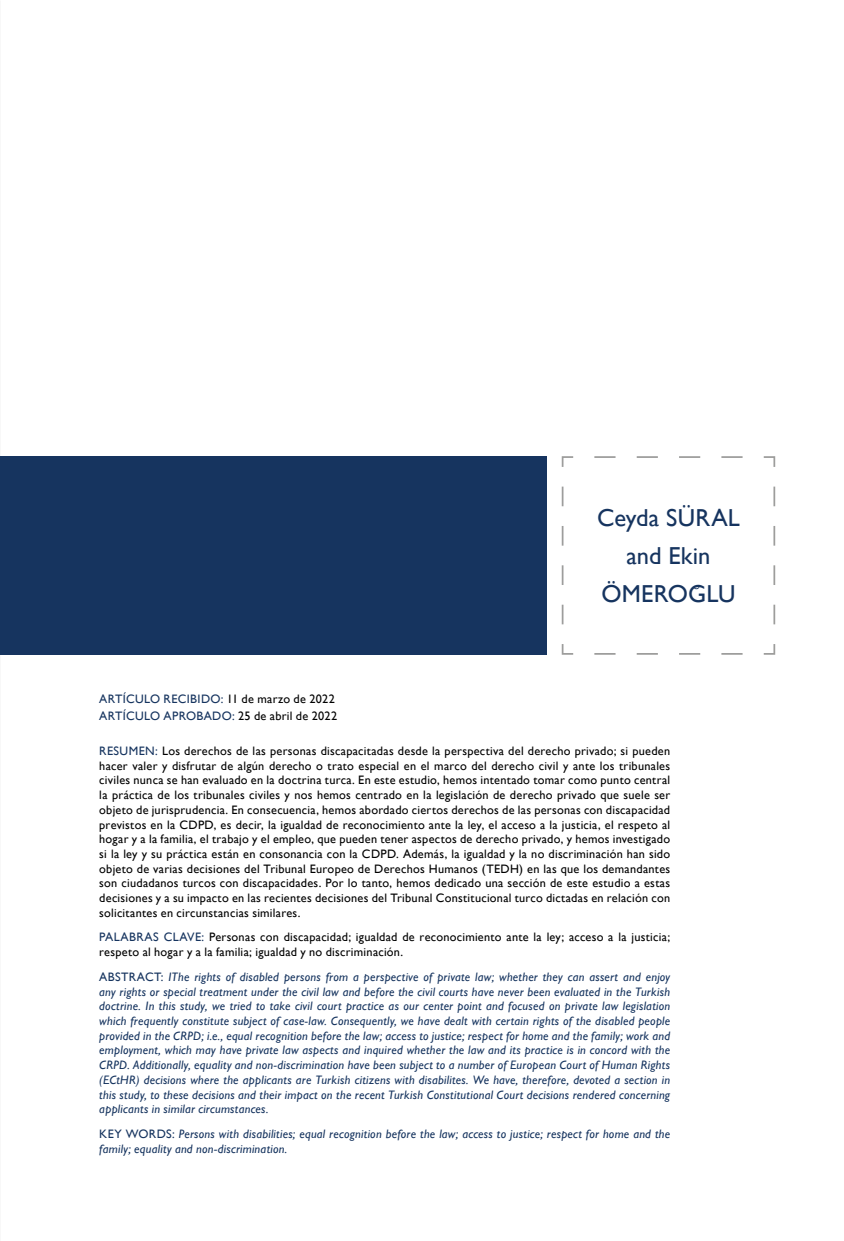
<style>
.page{position:relative;width:844px;height:1241px;background:#fff}
.page>*{position:absolute;margin:0;border:0;box-sizing:border-box;transform-origin:0 0}
.t1{font:24.5px/37.8px "Gill Sans";letter-spacing:.005em;color:#16345f;text-align:center}
.t2{font:12.25px/14.7px "Gill Sans";letter-spacing:.02em;color:#000;text-align:justify}
.t3{font:italic 12.25px/14.7px "Gill Sans";letter-spacing:.02em;color:#16345f;text-align:justify}
.t4{font:12.25px/17.5px "Gill Sans";letter-spacing:.02em;color:#16345f}
.s1{color:#000}
.s2{color:#16345f}
.s3{font-style:normal}
</style>
<div class="page">
<div style="left:0;top:456px;width:546px;height:198px;background:#16345f"></div>
<svg style="left:561px;top:456px;width:214px;height:199px"></svg>
<svg style="left:693px;top:587px;width:6px;height:2px"></svg>
<h1 class="t1" style="left:597px;top:498px;width:144px">Ceyda SÜRAL and Ekin<br>ÖMEROGLU</h1>
<p class="t4" style="left:99px;top:689px;width:239px">ARTÍCULO RECIBIDO: <span class="s1">11 de marzo de 2022<br></span>ARTÍCULO APROBADO: <span class="s1">25 de abril de 2022</span></p>
<p class="t2" style="left:99px;top:743px;width:572px"><span class="s2">RESUMEN:</span> Los derechos de las personas discapacitadas desde la perspectiva del derecho privado; si pueden hacer valer y disfrutar de algún derecho o trato especial en el marco del derecho civil y ante los tribunales civiles nunca se han evaluado en la doctrina turca. En este estudio, hemos intentado tomar como punto central la práctica de los tribunales civiles y nos hemos centrado en la legislación de derecho privado que suele ser objeto de jurisprudencia. En consecuencia, hemos abordado ciertos derechos de las personas con discapacidad previstos en la CDPD, es decir, la igualdad de reconocimiento ante la ley, el acceso a la justicia, el respeto al hogar y a la familia, el trabajo y el empleo, que pueden tener aspectos de derecho privado, y hemos investigado si la ley y su práctica están en consonancia con la CDPD. Además, la igualdad y la no discriminación han sido objeto de varias decisiones del Tribunal Europeo de Derechos Humanos (TEDH) en las que los demandantes son ciudadanos turcos con discapacidades. Por lo tanto, hemos dedicado una sección de este estudio a estas decisiones y a su impacto en las recientes decisiones del Tribunal Constitucional turco dictadas en relación con solicitantes en circunstancias similares.</p>
<p class="t2" style="left:99px;top:929px;width:572px"><span class="s2">PALABRAS CLAVE:</span> Personas con discapacidad; igualdad de reconocimiento ante la ley; acceso a la justicia; respeto al hogar y a la familia; igualdad y no discriminación.</p>
<p class="t3" style="left:99px;top:969px;width:572px"><span class="s3">ABSTRACT:</span> IThe rights of disabled persons from a perspective of private law; whether they can assert and enjoy any rights or special treatment under the civil law and before the civil courts have never been evaluated in the Turkish doctrine. In this study, we tried to take civil court practice as our center point and focused on private law legislation which frequently constitute subject of case-law. Consequently, we have dealt with certain rights of the disabled people provided in the CRPD; i.e., equal recognition before the law; access to justice; respect for home and the family; work and employment, which may have private law aspects and inquired whether the law and its practice is in concord with the CRPD. Additionally, equality and non-discrimination have been subject to a number of European Court of Human Rights (ECtHR) decisions where the applicants are Turkish citizens with disabilites. We have, therefore, devoted a section in this study, to these decisions and their impact on the recent Turkish Constitutional Court decisions rendered concerning applicants in similar circumstances.</p>
<p class="t3" style="left:99px;top:1126px;width:572px"><span class="s3">KEY WORDS:</span> Persons with disabilities; equal recognition before the law; access to justice; respect for home and the family; equality and non-discrimination.</p>
</div>
